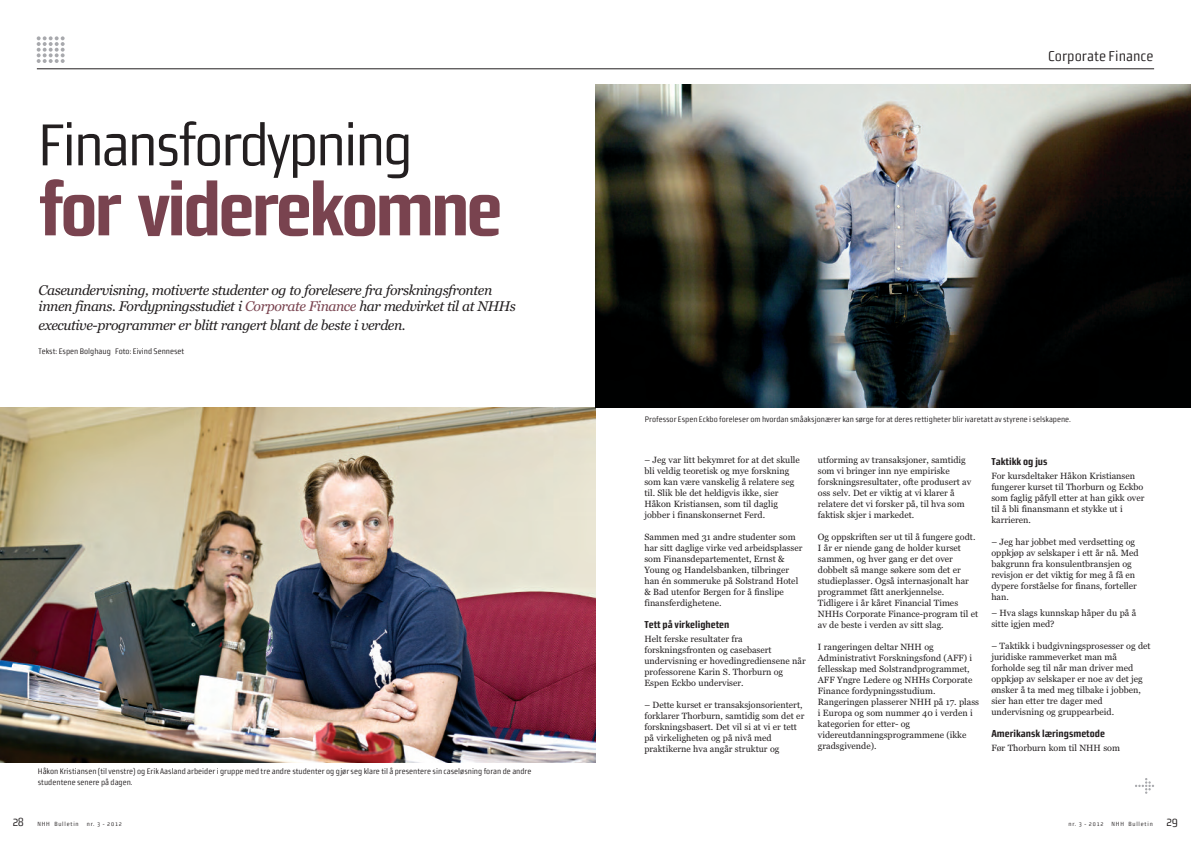
<style>
.page{position:relative;width:1191px;height:842px;background:#fff}
.page>*{position:absolute;margin:0;border:0;box-sizing:border-box;transform-origin:0 0}
.t1{font:75px "Morgan Sans Cond Bold Office";letter-spacing:-.05em;color:#79434f}
.t2{font:59px "Morgan Sans Cond Regular Office";letter-spacing:-.05em;color:#231f20}
.t3{font:14.2px "Morgan Sans Cond Regular Office";color:#231f20}
.t4{font:italic 14px/16.8px "Georgia";letter-spacing:-.03em;color:#231f20}
.t5{font:10px "Morgan Sans Cond Bold Office";color:#231f20}
.t6{font:9px/11px "Georgia";color:#231f20}
.t7{font:8px/11px "Morgan Sans Cond Regular Office";color:#231f20}
.t8{font:6px "Morgan Sans Cond Regular Office";letter-spacing:.13em;color:#231f20}
.s1{color:#79434f}
.s2{font-size:12px}
</style>
<div class="page">
<svg style="left:1135px;top:778px;width:19px;height:16px"></svg>
<svg style="left:37px;top:36px;width:28px;height:27px"></svg>
<hr style="left:37px;top:68px;width:1117px;height:1px;background:#231f20">
<img style="left:0;top:407px;width:595px;height:356px">
<img style="left:595px;top:84px;width:596px;height:323px">
<h2 class="t2" style="left:38px;top:110px;width:377px">Finansfordypning</h2>
<h1 class="t1" style="left:38px;top:166px;width:467px">for viderekomne</h1>
<h3 class="t4" style="left:39px;top:281px;width:478px">Caseundervisning, motiverte studenter og to forelesere fra forskningsfronten innen finans. Fordypningsstudiet i <span class="s1">Corporate Finance</span> har medvirket til at NHHs</h3>
<h3 class="t4" style="left:39px;top:316px;width:369px">executive-programmer er blitt rangert blant de beste i verden.</h3>
<p class="t7" style="left:39px;top:346px;width:147px">Tekst: Espen Bolghaug Foto: Eivind Senneset</p>
<p class="t7" style="left:38px;top:766px;width:495px">Håkon Kristiansen (til venstre) og Erik Aasland arbeider i gruppe med tre andre studenter og gjør seg klare til å presentere sin caseløsning foran de andre studentene senere på dagen.</p>
<h3 class="t3" style="left:1048px;top:47px;width:107px">Corporate Finance</h3>
<p class="t7" style="left:644px;top:414px;width:428px">Professor Espen Eckbo foreleser om hvordan småaksjonærer kan sørge for at deres rettigheter blir ivaretatt av styrene i selskapene.</p>
<p class="t6" style="left:644px;top:454px;width:157px">– Jeg var litt bekymret for at det skulle bli veldig teoretisk og mye forskning som kan være vanskelig å relatere seg til. Slik ble det heldigvis ikke, sier Håkon Kristiansen, som til daglig jobber i finanskonsernet Ferd.</p>
<p class="t6" style="left:644px;top:531px;width:159px">Sammen med 31 andre studenter som har sitt daglige virke ved arbeidsplasser som Finansdepartementet, Ernst &amp; Young og Handelsbanken, tilbringer han én sommeruke på Solstrand Hotel &amp; Bad utenfor Bergen for å finslipe finansferdighetene.</p>
<p class="t5" style="left:644px;top:619px;width:87px">Tett på virkeligheten</p>
<p class="t6" style="left:644px;top:633px;width:163px">Helt ferske resultater fra forskningsfronten og casebasert undervisning er hovedingrediensene når professorene Karin S. Thorburn og<br>Espen Eckbo underviser.</p>
<p class="t6" style="left:644px;top:699px;width:161px">– Dette kurset er transaksjonsorientert, forklarer Thorburn, samtidig som det er forskningsbasert. Det vil si at vi er tett på virkeligheten og på nivå med praktikerne hva angår struktur og</p>
<p class="t6" style="left:818px;top:454px;width:155px">utforming av transaksjoner, samtidig som vi bringer inn nye empiriske forskningsresultater, ofte produsert av oss selv. Det er viktig at vi klarer å relatere det vi forsker på, til hva som faktisk skjer i markedet.</p>
<p class="t6" style="left:818px;top:531px;width:162px">Og oppskriften ser ut til å fungere godt.<br>I år er niende gang de holder kurset sammen, og hver gang er det over dobbelt så mange søkere som det er studieplasser. Også internasjonalt har programmet fått anerkjennelse.<br>Tidligere i år kåret Financial Times NHHs Corporate Finance-program til et av de beste i verden av sitt slag.</p>
<p class="t6" style="left:818px;top:641px;width:163px">I rangeringen deltar NHH og<br>Administrativt Forskningsfond (AFF) i fellesskap med Solstrandprogrammet,<br>AFF Yngre Ledere og NHHs Corporate<br>Finance fordypningsstudium.<br>Rangeringen plasserer NHH på 17. plass i Europa og som nummer 40 i verden i kategorien for etter- og videreutdanningsprogrammene (ikke gradsgivende).</p>
<p class="t5" style="left:991px;top:455px;width:58px">Taktikk og jus</p>
<p class="t6" style="left:991px;top:470px;width:154px">For kursdeltaker Håkon Kristiansen fungerer kurset til Thorburn og Eckbo som faglig påfyll etter at han gikk over til å bli finansmann et stykke ut i karrieren.</p>
<p class="t6" style="left:991px;top:536px;width:149px">– Jeg har jobbet med verdsetting og oppkjøp av selskaper i ett år nå. Med bakgrunn fra konsulentbransjen og revisjon er det viktig for meg å få en dypere forståelse for finans, forteller han.</p>
<p class="t6" style="left:991px;top:607px;width:146px">– Hva slags kunnskap håper du på å sitte igjen med?</p>
<p class="t6" style="left:991px;top:640px;width:161px">– Taktikk i budgivningsprosesser og det juridiske rammeverket man må forholde seg til når man driver med oppkjøp av selskaper er noe av det jeg ønsker å ta med meg tilbake i jobben, sier han etter tre dager med undervisning og gruppearbeid.</p>
<p class="t5" style="left:991px;top:727px;width:115px">Amerikansk læringsmetode</p>
<p class="t6" style="left:991px;top:742px;width:130px">Før Thorburn kom til NHH som</p>
<p class="t8" style="left:12px;top:820px;width:68px"><span class="s2">28</span> NHH Bulletin</p>
<p class="t8" style="left:87px;top:820px;width:37px">nr. 3 - 2012</p>
<p class="t8" style="left:1068px;top:820px;width:37px">nr. 3 - 2012</p>
<p class="t8" style="left:1111px;top:820px;width:68px">NHH Bulletin <span class="s2">29</span></p>
</div>
